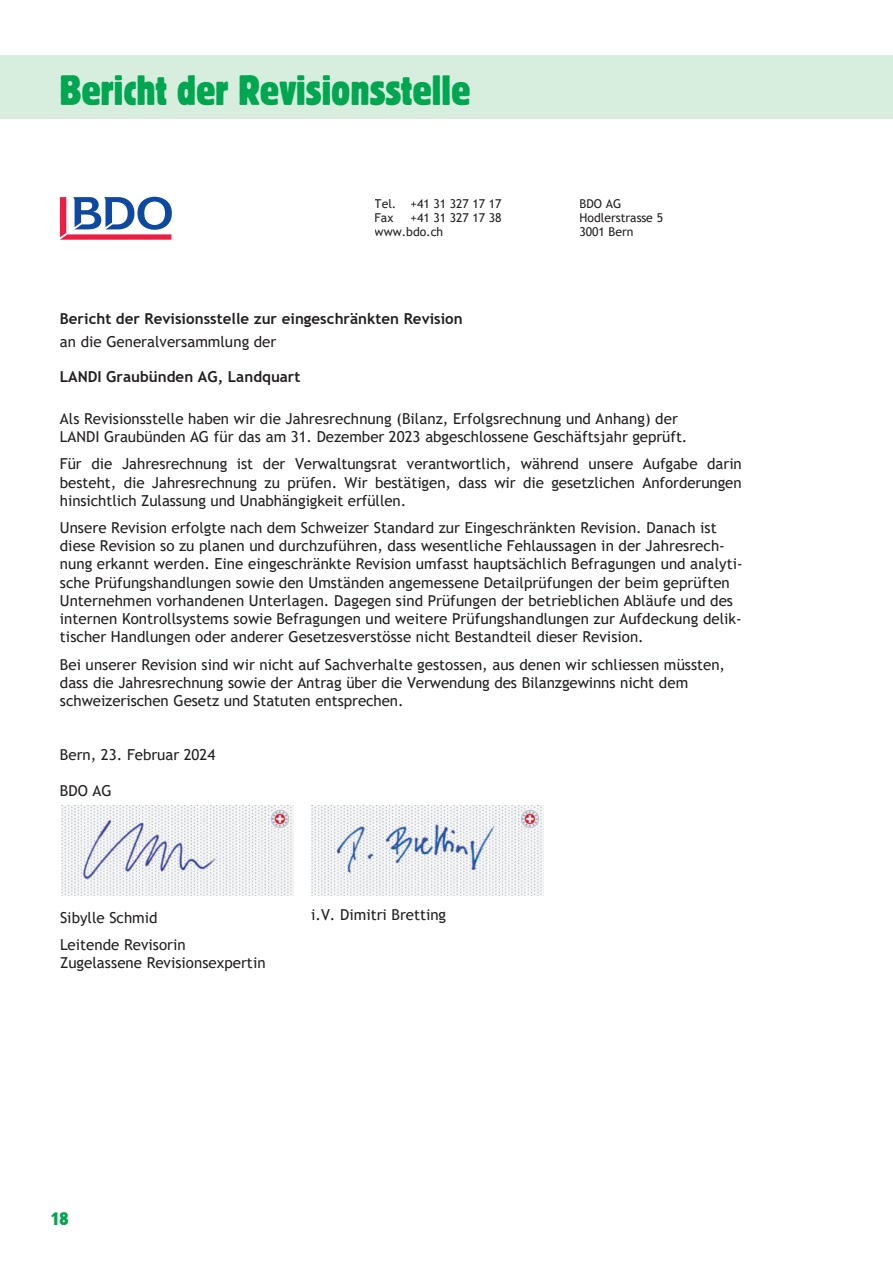
<style>
.page{position:relative;width:893px;height:1263px;background:#fff}
.page>*{position:absolute;margin:0;border:0;box-sizing:border-box;transform-origin:0 0}
.t1{font:condensed 42px "Block Pro";color:#00a650}
.t2{font:condensed 18px "Block Pro";color:#00a650}
.t3{font:15.15px/18.1px "Trebuchet MS";color:#231f20}
.t4{font:700 15.15px "Trebuchet MS";letter-spacing:.005em;color:#231f20}
.t5{font:12.15px/14.1px "Trebuchet MS";color:#231f20}
</style>
<div class="page">
<svg style="left:60px;top:197px;width:112px;height:43px"></svg>
<img style="left:312px;top:805px;width:232px;height:90px">
<img style="left:61px;top:805px;width:232px;height:90px">
<div style="left:0;top:55px;width:893px;height:64px;background:#d7eddd"></div>
<h1 class="t1" style="left:60px;top:63px;width:412px">Bericht der Revisionsstelle</h1>
<p class="t5" style="left:375px;top:197px;width:128px">Tel. +41 31 327 17 17<br>Fax</p>
<p class="t5" style="left:375px;top:211px;width:128px;text-indent:36px">+41 31 327 17 38 www.bdo.ch</p>
<p class="t5" style="left:579px;top:197px;width:85px">BDO AG<br>Hodlerstrasse 5<br>3001 Bern</p>
<p class="t4" style="left:60px;top:310px;width:404px">Bericht der Revisionsstelle zur eingeschränkten Revision</p>
<p class="t3" style="left:60px;top:333px;width:218px">an die Generalversammlung der</p>
<p class="t4" style="left:60px;top:367px;width:242px">LANDI Graubünden AG, Landquart</p>
<p class="t3" style="left:60px;top:409px;width:629px">Als Revisionsstelle haben wir die Jahresrechnung (Bilanz, Erfolgsrechnung und Anhang) der<br>LANDI Graubünden AG für das am 31. Dezember 2023 abgeschlossene Geschäftsjahr geprüft.</p>
<p class="t3" style="left:60px;top:455px;width:683px;text-align:justify">Für die Jahresrechnung ist der Verwaltungsrat verantwortlich, während unsere Aufgabe darin besteht, die Jahresrechnung zu prüfen. Wir bestätigen, dass wir die gesetzlichen Anforderungen hinsichtlich Zulassung und Unabhängigkeit erfüllen.</p>
<p class="t3" style="left:60px;top:518px;width:684px">Unsere Revision erfolgte nach dem Schweizer Standard zur Eingeschränkten Revision. Danach ist diese Revision so zu planen und durchzuführen, dass wesentliche Fehlaussagen in der Jahresrech&shy;nung erkannt werden. Eine eingeschränkte Revision umfasst hauptsächlich Befragungen und analyti&shy;sche Prüfungshandlungen sowie den Umständen angemessene Detailprüfungen der beim geprüften Unternehmen vorhandenen Unterlagen. Dagegen sind Prüfungen der betrieblichen Abläufe und des internen Kontrollsystems sowie Befragungen und weitere Prüfungshandlungen zur Aufdeckung delik&shy;tischer Handlungen oder anderer Gesetzesverstösse nicht Bestandteil dieser Revision.</p>
<p class="t3" style="left:60px;top:655px;width:667px">Bei unserer Revision sind wir nicht auf Sachverhalte gestossen, aus denen wir schliessen müssten, dass die Jahresrechnung sowie der Antrag über die Verwendung des Bilanzgewinns nicht dem schweizerischen Gesetz und Statuten entsprechen.</p>
<p class="t3" style="left:60px;top:746px;width:157px">Bern, 23. Februar 2024</p>
<p class="t3" style="left:60px;top:782px;width:53px">BDO AG</p>
<p class="t3" style="left:60px;top:903px;width:127px;line-height:27.3px">Sibylle Schmid<br>Leitende Revisorin</p>
<p class="t3" style="left:60px;top:953px;width:207px">Zugelassene Revisionsexpertin</p>
<p class="t3" style="left:311px;top:905px;width:137px">i.V. Dimitri Bretting</p>
<p class="t2" style="left:51px;top:1207px;width:19px">18</p>
</div>
